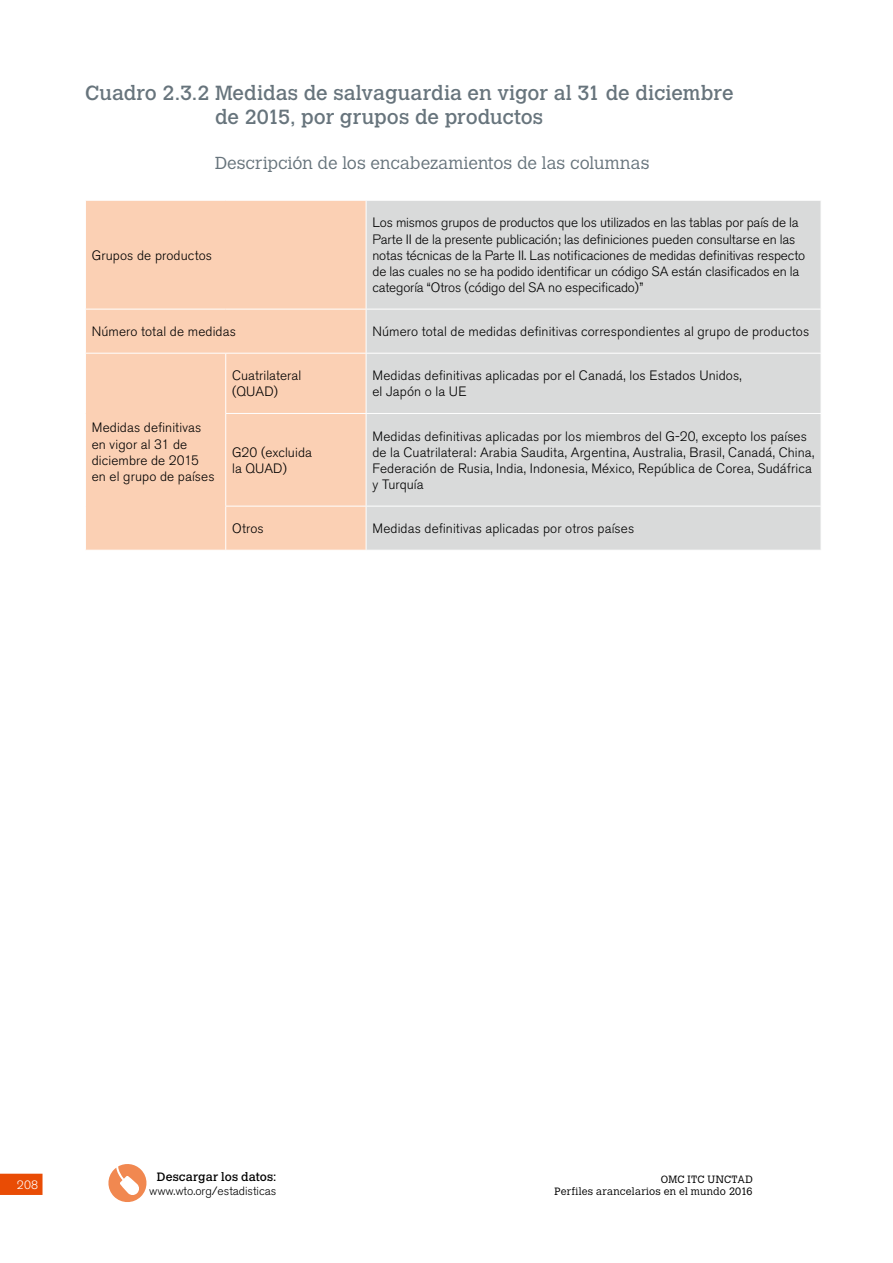
<style>
.page{position:relative;width:893px;height:1263px;background:#fff}
.page>*{position:absolute;margin:0;border:0;box-sizing:border-box;transform-origin:0 0}
.t1{font:20.25px/24.3px "Calvert MT Std";letter-spacing:-.005em;color:#67747c}
.t2{font:300 17.25px "Calvert MT Std";letter-spacing:.005em;color:#67747c}
.t3{font:300 13.5px/16.2px "Akzidenz Grotesk BE";letter-spacing:.005em;color:#000}
.t4{font:300 12px "Akzidenz Grotesk BE";color:#000}
.t5{font:12px "Calvert MT Std";letter-spacing:.01em;color:#000}
.t6{font:300 12px "Akzidenz Grotesk BE";color:#fff}
.t7{font:300 10.5px/12px "Calvert MT Std";letter-spacing:.02em;color:#000;text-align:right}
</style>
<div class="page">
<svg style="left:0;top:1174px;width:43px;height:21px"></svg>
<svg style="left:108px;top:1164px;width:39px;height:38px"></svg>
<div style="left:86px;top:201px;width:280px;height:349px;background:#fbd0b4"></div>
<div style="left:367px;top:201px;width:454px;height:152px;background:#d9dada"></div>
<div style="left:367px;top:354px;width:454px;height:196px;background:#d9dada"></div>
<hr style="left:366px;top:309px;width:455px;height:1px;background:#fff">
<hr style="left:366px;top:506px;width:455px;height:1px;background:#fff">
<hr style="left:225px;top:413px;width:141px;height:1px;background:#fff">
<hr style="left:225px;top:506px;width:141px;height:1px;background:#fff">
<hr style="left:226px;top:353px;width:140px;height:1px;background:#fff">
<hr style="left:366px;top:413px;width:455px;height:1px;background:#fff">
<hr style="left:85px;top:309px;width:141px;height:1px;background:#fff">
<hr style="left:226px;top:309px;width:140px;height:1px;background:#fff">
<hr style="left:85px;top:353px;width:141px;height:1px;background:#fff">
<hr style="left:225px;top:354px;width:1px;height:59px;background:#fff">
<hr style="left:225px;top:414px;width:1px;height:92px;background:#fff">
<hr style="left:225px;top:506px;width:1px;height:44px;background:#fff">
<h1 class="t1" style="left:215px;top:81px;width:520px;text-indent:-130px">Cuadro 2.3.2 Medidas de salvaguardia en vigor al 31 de diciembre de 2015, por grupos de productos</h1>
<p class="t2" style="left:215px;top:154px;width:436px">Descripción de los encabezamientos de las columnas</p>
<p class="t3" style="left:92px;top:247px;width:122px">Grupos de productos</p>
<p class="t3" style="left:372px;top:215px;width:434px">Los mismos grupos de productos que los utilizados en las tablas por país de la Parte II de la presente publicación; las definiciones pueden consultarse en las notas técnicas de la Parte II. Las notificaciones de medidas definitivas respecto de las cuales no se ha podido identificar un código SA están clasificados en la categoría “Otros (código del SA no especificado)”</p>
<p class="t3" style="left:92px;top:324px;width:146px">Número total de medidas</p>
<p class="t3" style="left:372px;top:324px;width:438px">Número total de medidas definitivas correspondientes al grupo de productos</p>
<p class="t3" style="left:92px;top:420px;width:124px">Medidas definitivas en vigor al 31 de diciembre de 2015 en el grupo de países</p>
<p class="t3" style="left:232px;top:368px;width:71px">Cuatrilateral (QUAD)</p>
<p class="t3" style="left:372px;top:368px;width:371px">Medidas definitivas aplicadas por el Canadá, los Estados Unidos, el Japón o la UE</p>
<p class="t3" style="left:232px;top:444px;width:81px">G20 (excluida la QUAD)</p>
<p class="t3" style="left:372px;top:428px;width:443px">Medidas definitivas aplicadas por los miembros del G-20, excepto los países de la Cuatrilateral: Arabia Saudita, Argentina, Australia, Brasil, Canadá, China, Federación de Rusia, India, Indonesia, México, República de Corea, Sudáfrica y Turquía</p>
<p class="t3" style="left:232px;top:521px;width:33px">Otros</p>
<p class="t3" style="left:372px;top:521px;width:263px">Medidas definitivas aplicadas por otros países</p>
<p class="t5" style="left:157px;top:1169px;width:121px">Descargar los datos:</p>
<p class="t4" style="left:149px;top:1184px;width:129px">www.wto.org/estadisticas</p>
<p class="t6" style="left:17px;top:1178px;width:23px">208</p>
<p class="t7" style="left:555px;top:1173px;width:200px">OMC ITC UNCTAD<br>Perfiles arancelarios en el mundo 2016</p>
</div>
